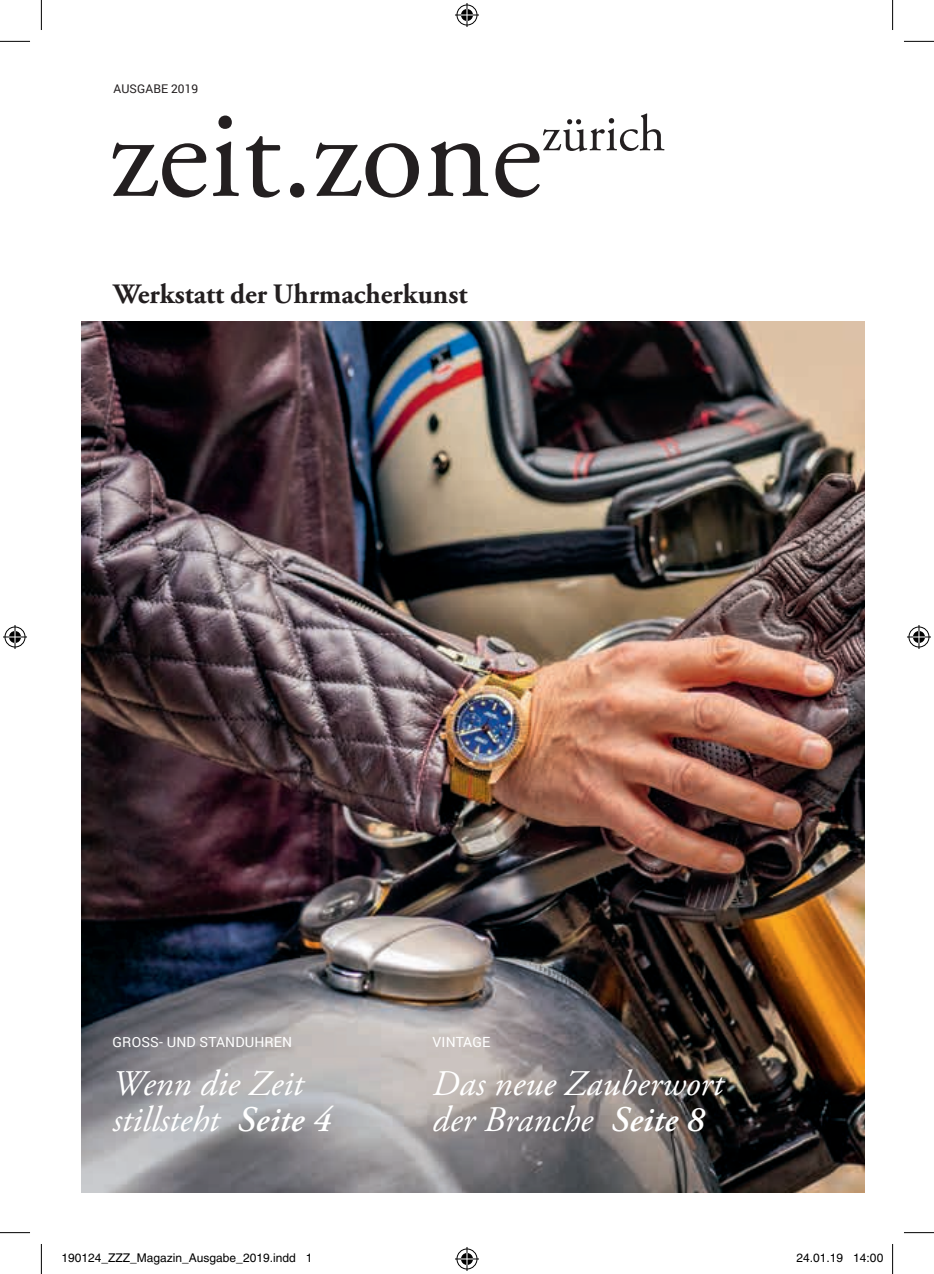
<style>
.page{position:relative;width:934px;height:1274px;background:#fff}
.page>*{position:absolute;margin:0;border:0;box-sizing:border-box;transform-origin:0 0}
.t1{font:italic 36px/36px "Adobe Garamond Pro";color:#fff}
.t2{font:700 28px "Adobe Garamond Pro";color:#231f20}
.t3{font:14px "Roboto";letter-spacing:.01em;color:#fff}
.t4{font:12px "Helvetica";color:#000}
.t5{font:12px "Roboto";letter-spacing:.01em;color:#231f20}
.s1{font-weight:600}
</style>
<div class="page">
<svg style="left:113px;top:113px;width:551px;height:84px"></svg>
<img style="left:81px;top:322px;width:782px;height:870px">
<hr style="left:0;top:41px;width:30px;height:1px;background:#000">
<hr style="left:903px;top:41px;width:30px;height:1px;background:#000">
<hr style="left:0;top:1232px;width:30px;height:1px;background:#000">
<hr style="left:903px;top:1232px;width:30px;height:1px;background:#000">
<hr style="left:41px;top:0;width:1px;height:30px;background:#000">
<hr style="left:41px;top:1243px;width:1px;height:30px;background:#000">
<hr style="left:891px;top:0;width:1px;height:30px;background:#000">
<hr style="left:891px;top:1243px;width:1px;height:30px;background:#000">
<svg style="left:455px;top:3px;width:24px;height:24px"></svg>
<svg style="left:455px;top:1247px;width:24px;height:23px"></svg>
<svg style="left:3px;top:625px;width:24px;height:24px"></svg>
<svg style="left:907px;top:625px;width:23px;height:24px"></svg>
<div style="left:870px;top:1253px;width:5px;height:8px;border:1px solid #fff;border-radius:50%"></div>
<div style="left:869px;top:1252px;width:7px;height:10px;border:1px solid #fff;border-radius:50%"></div>
<div style="left:876px;top:1252px;width:6px;height:10px;border:1px solid #fff;border-radius:50%"></div>
<p class="t5" style="left:113px;top:80px;width:86px">AUSGABE 2019</p>
<p class="t2" style="left:113px;top:277px;width:355px">Werkstatt der Uhrmacherkunst</p>
<p class="t3" style="left:113px;top:1031px;width:181px">GROSS- UND STANDUHREN</p>
<p class="t1" style="left:113px;top:1066px;width:220px">Wenn die Zeit stillsteht <span class="s1">Seite 4</span></p>
<p class="t3" style="left:432px;top:1031px;width:59px">VINTAGE</p>
<p class="t1" style="left:432px;top:1066px;width:292px">Das neue Zauberwort der Branche <span class="s1">Seite 8</span></p>
<p class="t4" style="left:61px;top:1250px;width:252px">190124_ZZZ_Magazin_Ausgabe_2019.indd 1</p>
<p class="t4" style="left:796px;top:1250px;width:88px">24.01.19 14:00</p>
</div>
